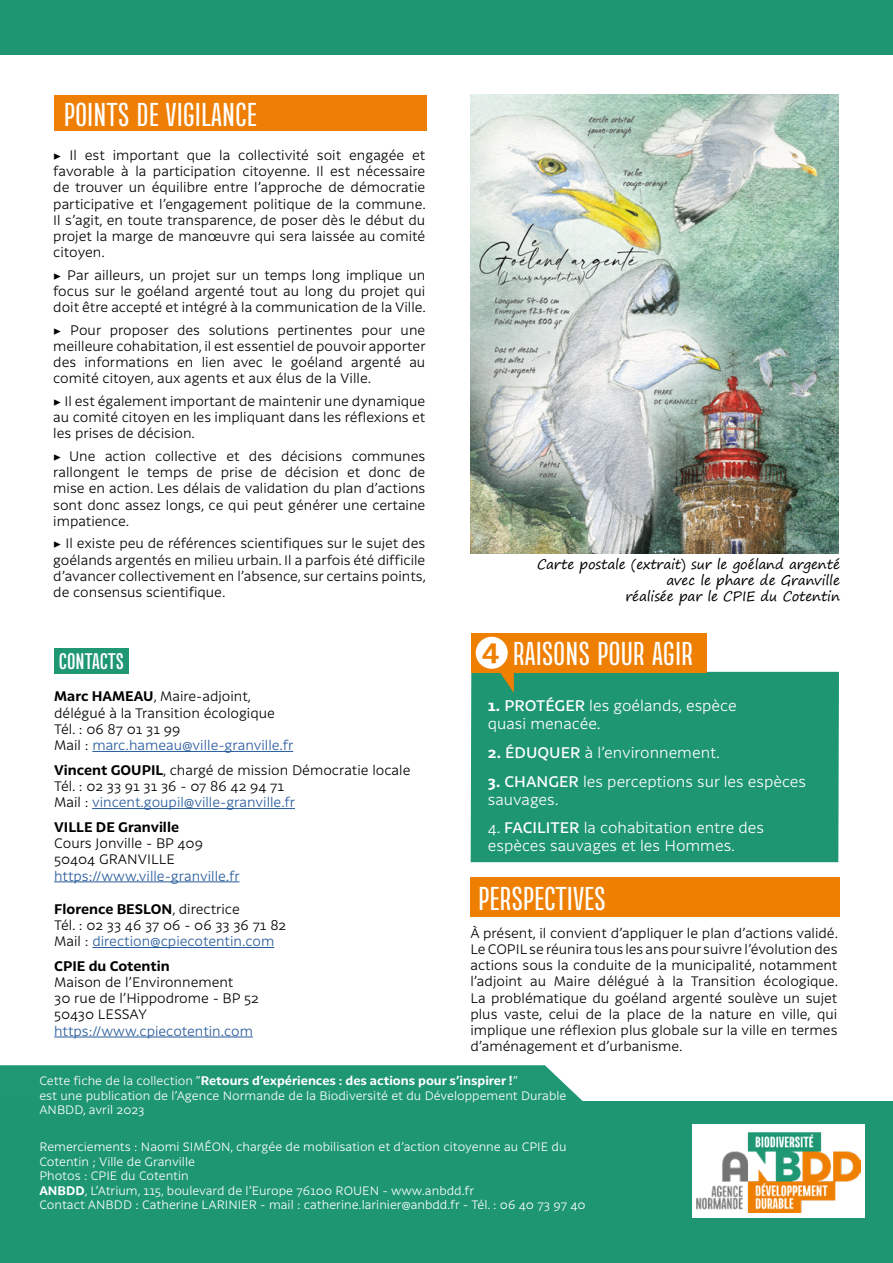
<style>
.page{position:relative;width:893px;height:1263px;background:#fff}
.page>*{position:absolute;margin:0;border:0;box-sizing:border-box;transform-origin:0 0}
.t1{font:33px "Naratif Condensed";color:#fff}
.t2{font:700 22.5px "Naratif Condensed";color:#fff}
.t3{font:300 15px/18px "Latina Essential";color:#fff}
.t4{font:300 13.5px/16.2px "Latina Essential";color:#000;text-align:justify}
.t5{font:13.5px/16.2px "Segoe Print";letter-spacing:-.01em;color:#000;text-align:right}
.t6{font:300 13.5px "Latina Essential";color:#275b9b}
.t7{font:700 13.5px "Latina Essential";color:#000}
.t8{font:300 12px/14.4px "Latina Essential";color:#fff}
.s1{font-family:"Minion Pro";font-weight:400}
.s2{font-weight:700}
.s3{color:#275b9b}
.s4{font-weight:500}
</style>
<div class="page">
<img style="left:470px;top:95px;width:369px;height:459px">
<div style="left:0;top:0;width:893px;height:54px;background:#1d9671"></div>
<div style="left:0;top:1101px;width:893px;height:162px;background:#1d9671"></div>
<div style="left:692px;top:1124px;width:173px;height:94px;background:#fff"></div>
<div style="left:0;top:1065px;width:583px;height:36px;background:#1e9772"></div>
<hr style="left:92px;top:751px;width:201px;height:1px;background:#275b9b">
<hr style="left:92px;top:808px;width:203px;height:1px;background:#275b9b">
<hr style="left:54px;top:881px;width:185px;height:1px;background:#275b9b">
<hr style="left:92px;top:947px;width:182px;height:1px;background:#275b9b">
<hr style="left:54px;top:1037px;width:199px;height:1px;background:#275b9b">
<div style="left:54px;top:648px;width:74px;height:26px;background:#1e9772"></div>
<div style="left:470px;top:877px;width:370px;height:40px;background:#ee7f00"></div>
<div style="left:54px;top:95px;width:372px;height:36px;background:#ee7f04"></div>
<img style="left:696px;top:1133px;width:164px;height:79px">
<div style="left:470px;top:671px;width:369px;height:192px;background:#1d9671"></div>
<div style="left:471px;top:633px;width:235px;height:40px;background:#ee7f00"></div>
<svg style="left:484px;top:657px;width:30px;height:36px"></svg>
<div style="left:476px;top:637px;width:32px;height:32px;background:#fff;border-radius:50%"></div>
<h1 class="t1" style="left:64px;top:96px;width:194px">POINTS DE VIGILANCE</h1>
<p class="t4" style="left:53px;top:147px;width:374px"><span class="s1">▶</span> Il est important que la collectivité soit engagée et favorable à la participation citoyenne. Il est nécessaire de trouver un équilibre entre l’approche de démocratie participative et l’engagement politique de la commune.<br>Il s’agit, en toute transparence, de poser dès le début du projet la marge de manœuvre qui sera laissée au comité citoyen.</p>
<p class="t4" style="left:53px;top:267px;width:374px"><span class="s1">▶</span> Par ailleurs, un projet sur un temps long implique un focus sur le goéland argenté tout au long du projet qui doit être accepté et intégré à la communication de la Ville.</p>
<p class="t4" style="left:53px;top:322px;width:374px"><span class="s1">▶</span> Pour proposer des solutions pertinentes pour une meilleure cohabitation, il est essentiel de pouvoir apporter des informations en lien avec le goéland argenté au comité citoyen, aux agents et aux élus de la Ville.</p>
<p class="t4" style="left:53px;top:393px;width:374px"><span class="s1">▶</span> Il est également important de maintenir une dynamique au comité citoyen en les impliquant dans les réflexions et les prises de décision.</p>
<p class="t4" style="left:53px;top:448px;width:374px"><span class="s1">▶</span> Une action collective et des décisions communes rallongent le temps de prise de décision et donc de mise en action. Les délais de validation du plan d’actions sont donc assez longs, ce qui peut générer une certaine impatience.</p>
<p class="t4" style="left:53px;top:535px;width:374px"><span class="s1">▶</span> Il existe peu de références scientifiques sur le sujet des goélands argentés en milieu urbain. Il a parfois été difficile d’avancer collectivement en l’absence, sur certains points, de consensus scientifique.</p>
<h2 class="t2" style="left:59px;top:649px;width:66px">CONTACTS</h2>
<p class="t4" style="left:54px;top:689px;width:241px;text-align:left"><span class="s2">Marc HAMEAU</span>, Maire-adjoint, délégué à la Transition écologique<br>Tél. : 06 87 01 31 99<br>Mail : <span class="s3">marc.hameau@ville-granville.fr</span></p>
<p class="t4" style="left:54px;top:762px;width:358px;text-align:left"><span class="s2">Vincent GOUPIL</span>, chargé de mission Démocratie locale<br>Tél. : 02 33 91 31 36 - 07 86 42 94 71<br>Mail : <span class="s3">vincent.goupil@ville-granville.fr</span></p>
<p class="t7" style="left:54px;top:819px;width:126px">VILLE DE Granville</p>
<p class="t4" style="left:54px;top:835px;width:150px">Cours Jonville - BP 409<br>50404 GRANVILLE</p>
<p class="t6" style="left:54px;top:868px;width:187px">https://www.ville-granville.fr</p>
<p class="t4" style="left:54px;top:901px;width:234px;text-align:left"><span class="s2">Florence BESLON</span>, directrice<br>Tél. : 02 33 46 37 06 - 06 33 36 71 82<br>Mail : <span class="s3">direction@cpiecotentin.com</span></p>
<p class="t7" style="left:54px;top:958px;width:117px">CPIE du Cotentin</p>
<p class="t4" style="left:54px;top:974px;width:206px;text-align:left">Maison de l’Environnement<br>30 rue de l’Hippodrome - BP 52<br>50430 LESSAY</p>
<p class="t6" style="left:54px;top:1023px;width:200px">https://www.cpiecotentin.com</p>
<p class="t5" style="left:537px;top:555px;width:304px">Carte postale (extrait) sur le goéland argenté avec le phare de Granville<br>réalisée par le CPIE du Cotentin</p>
<h1 class="t1" style="left:482px;top:636px;width:213px"><sup>4</sup> RAISONS POUR AGIR</h1>
<p class="t3" style="left:488px;top:697px;width:250px"><span class="s2">1.</span> <span class="s4">PROTÉGER</span> les goélands, espèce quasi menacée.</p>
<p class="t3" style="left:488px;top:744px;width:234px"><span class="s2">2.</span> <span class="s4">ÉDUQUER</span> à l’environnement.</p>
<p class="t3" style="left:488px;top:772px;width:320px"><span class="s2">3.</span> <span class="s4">CHANGER</span> les perceptions sur les espèces sauvages.</p>
<p class="t3" style="left:488px;top:819px;width:278px">4. <span class="s4">FACILITER</span> la cohabitation entre des espèces sauvages et les Hommes.</p>
<h1 class="t1" style="left:478px;top:880px;width:129px">PERSPECTIVES</h1>
<p class="t4" style="left:470px;top:925px;width:369px">À présent, il convient d’appliquer le plan d’actions validé.<br>Le COPIL se réunira tous les ans pour suivre l’évolution des actions sous la conduite de la municipalité, notamment l’adjoint au Maire délégué à la Transition écologique.<br>La problématique du goéland argenté soulève un sujet plus vaste, celui de la place de la nature en ville, qui implique une réflexion plus globale sur la ville en termes d’aménagement et d’urbanisme.</p>
<p class="t8" style="left:39px;top:1074px;width:529px">Cette fiche de la collection ”<span class="s2">Retours d’expériences : des actions pour s’inspirer !</span>”<br>est une publication de l’Agence Normande de la Biodiversité et du Développement Durable<br>ANBDD, avril 2023</p>
<p class="t8" style="left:39px;top:1140px;width:548px">Remerciements : Naomi SIMÉON, chargée de mobilisation et d’action citoyenne au CPIE du Cotentin ; Ville de Granville<br>Photos : CPIE du Cotentin<br><span class="s2">ANBDD</span>, L’Atrium, 115, boulevard de l’Europe 76100 ROUEN - www.anbdd.fr<br>Contact ANBDD : Catherine LARINIER - mail : catherine.larinier@anbdd.fr - Tél. : 06 40 73 97 40</p>
</div>
